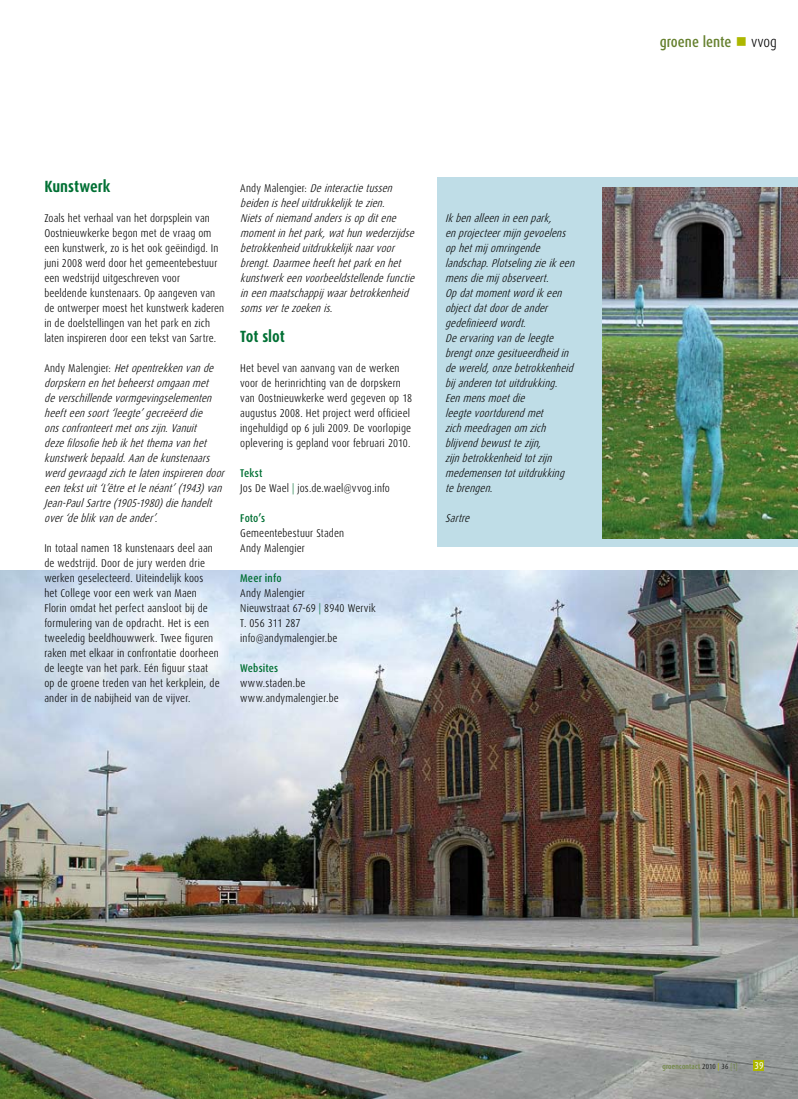
<style>
.page{position:relative;width:798px;height:1099px;background:#fff}
.page>*{position:absolute;margin:0;border:0;box-sizing:border-box;transform-origin:0 0}
.t1{font:700 16.25px "Dax Condensed";color:#007034}
.t2{font:500 15px "Dax Condensed";color:#66812f}
.t3{font:italic 300 11.25px/15px "Dax Condensed";letter-spacing:.01em;color:#000}
.t4{font:300 11.25px/15px "Dax Condensed";letter-spacing:.01em;color:#000}
.t5{font:500 11.25px "Dax Condensed";letter-spacing:.01em;color:#007034}
.t6{font:10px "Dax Condensed";color:#fff}
.t7{font:7.5px "Dax Condensed";letter-spacing:.03em;color:#66812f}
.s1{font-style:normal}
.s2{font-weight:500;color:#007034}
.s3{color:#007034}
.s4{color:#adb700}
.s5{font-weight:300;color:#000}
.s6{font-weight:500;color:#adb700}
.s7{font-weight:300}
</style>
<div class="page">
<img style="left:0;top:570px;width:797px;height:528px">
<div style="left:437px;top:177px;width:360px;height:370px;background:#bfdde7"></div>
<img style="left:602px;top:187px;width:195px;height:352px">
<div style="left:753px;top:1060px;width:10px;height:11px;background:#adb700"></div>
<h1 class="t1" style="left:44px;top:178px;width:68px">Kunstwerk</h1>
<p class="t4" style="left:44px;top:211px;width:181px">Zoals het verhaal van het dorpsplein van Oostnieuwkerke begon met de vraag om een kunstwerk, zo is het ook geëindigd. In juni 2008 werd door het gemeentebestuur een wedstrijd uitgeschreven voor beeldende kunstenaars. Op aangeven van de ontwerper moest het kunstwerk kaderen in de doelstellingen van het park en zich laten inspireren door een tekst van Sartre.</p>
<p class="t3" style="left:44px;top:361px;width:184px"><span class="s1">A n d y M a l e n g i e r :</span> Hetopentrekkenvande dorpskernenhetbeheerstomgaanmet deverschillendevormgevingselementen heefteensoort‘leegte’gecreëerddie onsconfronteertmetonszijn.Vanuit dezefilosofiehebikhetthemavanhet kunstwerkbepaald.Aandekunstenaars werdgevraagdzichtelateninspirerendoor eentekstuit‘L’êtreetlenéant’(1943)van Jean-PaulSartre(1905-1980)diehandelt over‘deblikvandeander’.</p>
<p class="t4" style="left:44px;top:541px;width:177px">In totaal namen 18 kunstenaars deel aan de wedstrijd. Door de jury werden drie werken geselecteerd. Uiteindelijk koos<br>het College voor een werk van Maen Florin omdat het perfect aansloot bij de formulering van de opdracht. Het is een tweeledig beeldhouwwerk. Twee figuren raken met elkaar in confrontatie doorheen de leegte van het park. Eén figuur staat op de groene treden van het kerkplein, de ander in de nabijheid van de vijver.</p>
<p class="t3" style="left:240px;top:181px;width:179px"><span class="s1">A n d y M a l e n g i e r :</span> Deinteractietussen beidenisheeluitdrukkelijktezien.<br>Nietsofniemandandersisopditene momentinhetpark,wathunwederzijdse betrokkenheiduitdrukkelijknaarvoor brengt.Daarmeeheefthetparkenhet kunstwerkeenvoorbeeldstellendefunctie ineenmaatschappij waarbetrokkenheid somsvertezoekenis.</p>
<h1 class="t1" style="left:240px;top:328px;width:46px">Tot slot</h1>
<p class="t4" style="left:240px;top:361px;width:173px">Het bevel van aanvang van de werken voor de herinrichting van de dorpskern van Oostnieuwkerke werd gegeven op 18 augustus 2008. Het project werd officieel ingehuldigd op 6 juli 2009. De voorlopige oplevering is gepland voor februari 2010.</p>
<p class="t4" style="left:240px;top:466px;width:151px"><span class="s2">Tekst<br></span>Jos De Wael <span class="s3">|</span> jos.de.wael@vvog.info</p>
<p class="t5" style="left:240px;top:512px;width:26px">Foto’s</p>
<p class="t4" style="left:240px;top:526px;width:105px">Gemeentebestuur Staden<br>Andy Malengier</p>
<p class="t5" style="left:240px;top:572px;width:43px">Meer info</p>
<p class="t4" style="left:240px;top:586px;width:137px">Andy Malengier<br>Nieuwstraat 67-69 <span class="s3">|</span> 8940 Wervik<br>T. 056 311 287 info@andymalengier.be</p>
<p class="t5" style="left:240px;top:662px;width:39px">Websites</p>
<p class="t4" style="left:240px;top:676px;width:100px">www.staden.be www.andymalengier.be</p>
<p class="t3" style="left:445px;top:211px;width:134px">Ikbenalleenineenpark, enprojecteermijngevoelens ophetmij omringende landschap.Plotselingzieikeen mensdiemij observeert.<br>Opdatmomentwordikeen objectdatdoordeander gedefinieerdwordt.<br>Deervaringvandeleegte brengtonzegesitueerdheidin dewereld,onzebetrokkenheid bij anderentotuitdrukking.<br>Eenmensmoetdie leegtevoortdurendmet zichmeedragenom zich blijvendbewusttezijn, zijnbetrokkenheidtotzijn medemensentotuitdrukking tebrengen.</p>
<p class="t3" style="left:445px;top:511px;width:29px">Sartre</p>
<h2 class="t2" style="left:659px;top:34px;width:118px">groene lente <span class="s4">■</span> <span class="s5">vvog</span></h2>
<p class="t7" style="left:662px;top:1062px;width:77px">groencontact <span class="s5">2010</span> <span class="s6">|</span> <span class="s5">36</span> <span class="s7">[1]</span></p>
<p class="t6" style="left:754px;top:1060px;width:11px">39</p>
</div>
